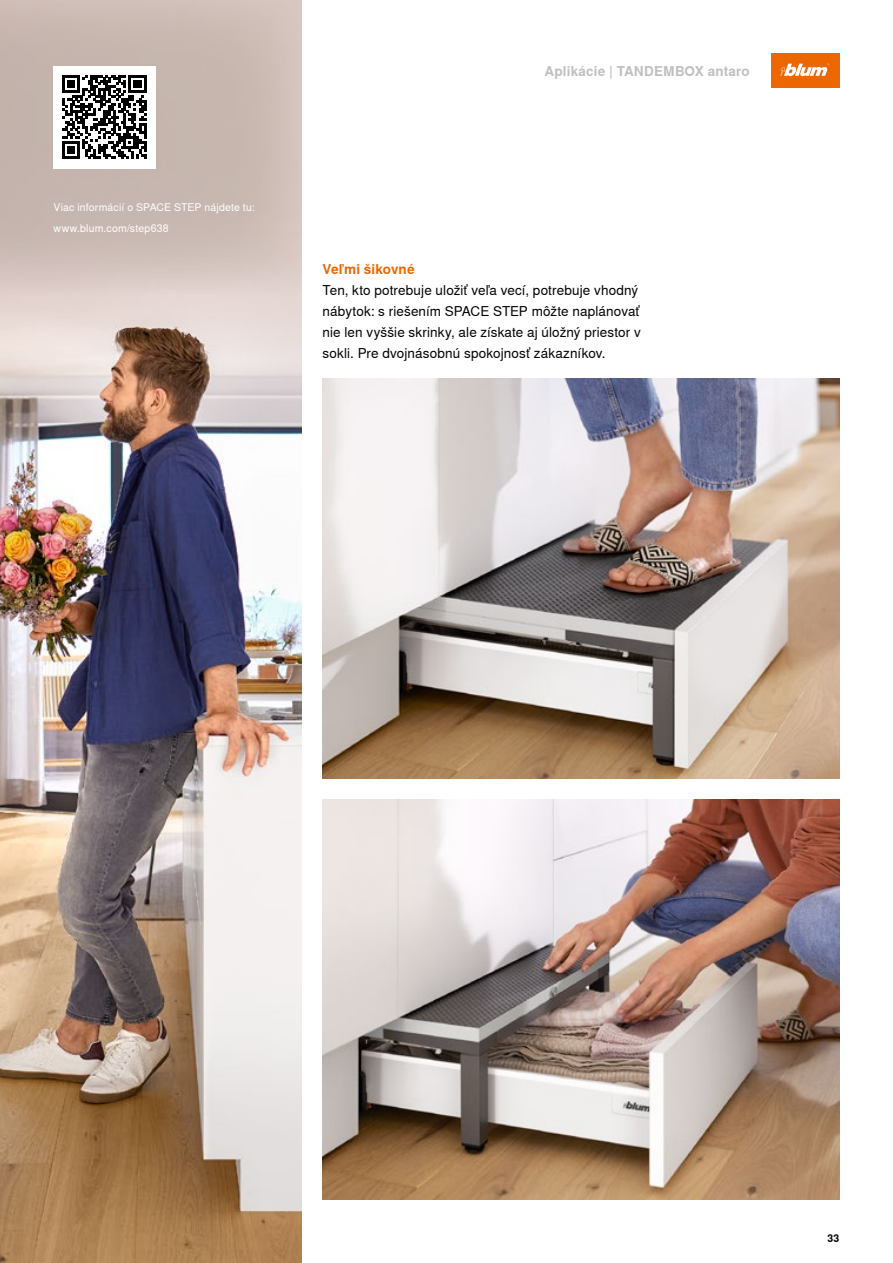
<style>
.page{position:relative;width:893px;height:1263px;background:#fff}
.page>*{position:absolute;margin:0;border:0;box-sizing:border-box;transform-origin:0 0}
._09_Copy_White_Regular{font:13.5px/21px "Nimbus Sans Global";letter-spacing:.01em;color:#000}
._09_Category_33K_Bold{font:700 13.5px "Nimbus Sans Global";letter-spacing:.015em;color:#c0c0c1}
._09_Copy_White_Regular-2{font:700 13.5px "Nimbus Sans Global";letter-spacing:.01em;color:#ec6602}
._07_QR-Code_White_Regular{font:10.5px "Nimbus Sans Global";letter-spacing:.015em;color:#fff}
.t1{font:700 10.5px "Nimbus Sans Global";color:#000}
</style>
<div class="page">
<img style="left:0;top:295px;width:301px;height:968px">
<svg style="left:0;top:0;width:301px;height:295px;background:#cbbbb4"></svg>
<div style="left:771px;top:54px;width:68px;height:34px;background:#ec6602"></div>
<svg style="left:780px;top:63px;width:49px;height:13px"></svg>
<img style="left:323px;top:379px;width:516px;height:400px">
<img style="left:323px;top:800px;width:516px;height:400px">
<div style="left:54px;top:66px;width:102px;height:102px;background:#fff"></div>
<svg style="left:146px;top:75px;width:1px;height:84px"></svg>
<svg style="left:62px;top:75px;width:84px;height:84px"></svg>
<p class="_07_QR-Code_White_Regular" style="left:54px;top:201px;width:203px">Viac informácií o SPACE STEP nájdete tu:</p>
<p class="_07_QR-Code_White_Regular" style="left:54px;top:222px;width:117px">www.blum.com/step638</p>
<p class="_09_Category_33K_Bold" style="left:545px;top:63px;width:207px">Aplikácie | TANDEMBOX antaro</p>
<p class="_09_Copy_White_Regular-2" style="left:323px;top:261px;width:94px">Veľmi šikovné</p>
<p class="_09_Copy_White_Regular" style="left:323px;top:280px;width:320px">Ten, kto potrebuje uložiť veľa vecí, potrebuje vhodný nábytok: s riešením SPACE STEP môžte naplánovať nie len vyššie skrinky, ale získate aj úložný priestor v sokli. Pre dvojnásobnú spokojnosť zákazníkov.</p>
<p class="t1" style="left:827px;top:1232px;width:13px">33</p>
</div>
